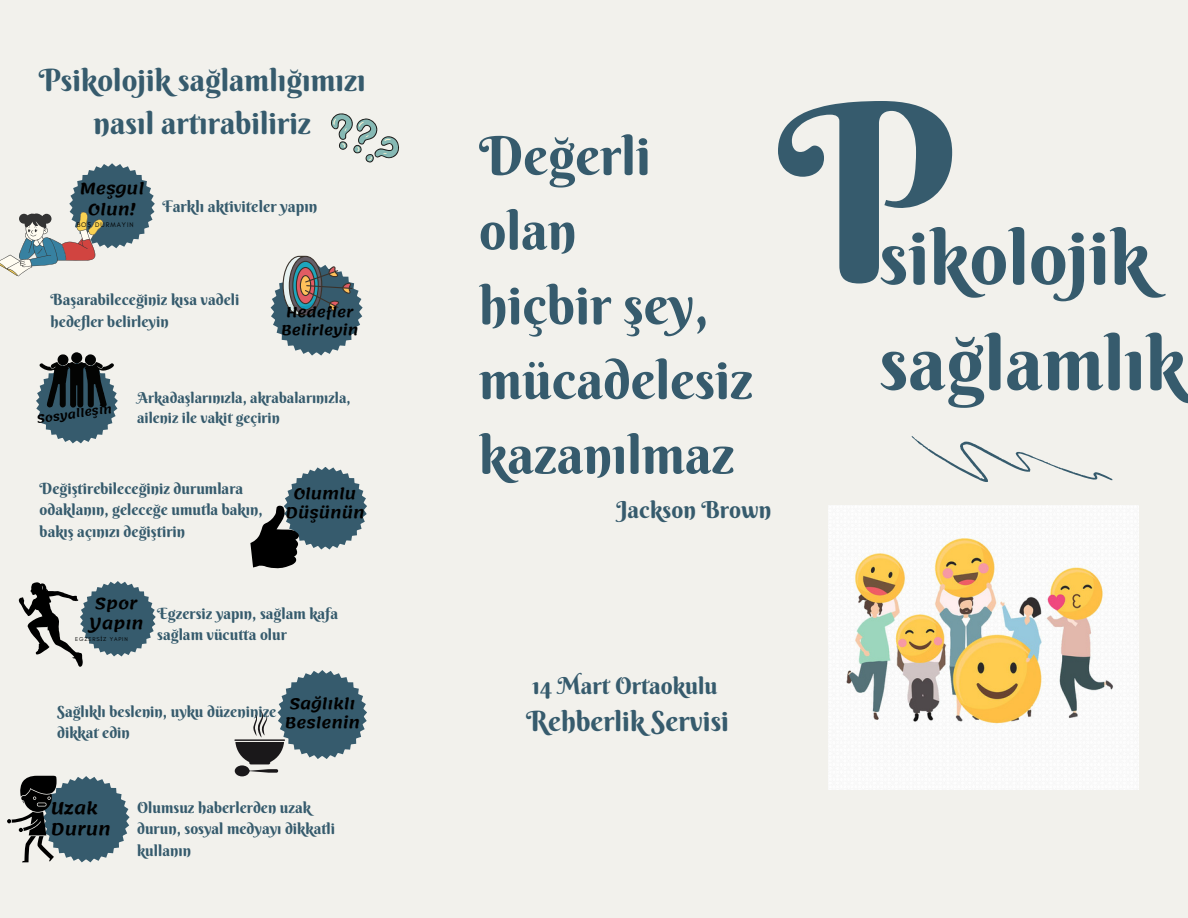
<style>
.page{position:relative;width:1188px;height:918px;background:#f2f1ec}
.page>*{position:absolute;margin:0;border:0;box-sizing:border-box;transform-origin:0 0}
.t1{font:247.35px "Berkshire Swash";color:#365b6d}
.t2{font:75.45px/105.6px "Berkshire Swash";color:#365b6d}
.t3{font:53.4px/74.7px "Berkshire Swash";color:#365b6d}
.t4{font:30.75px/42.8px "Berkshire Swash";color:#365b6d;text-align:center}
.t5{font:27.9px "Berkshire Swash";color:#365b6d}
.t6{font:23.4px "Berkshire Swash";color:#365b6d}
.t7{font:600 16.5px/21.3px "Lemonada";color:#000}
.t8{font:15.9px "Berkshire Swash";color:#365b6d}
.t9{font:600 15.6px/20.4px "Lemonada";color:#000;text-align:center}
.t10{font:15.45px/21.3px "Berkshire Swash";color:#365b6d}
.t11{font:15px/20.2px "Berkshire Swash";color:#365b6d}
.t12{font:600 15px/19.2px "Lemonada";color:#000;text-align:center}
.t13{font:600 13.8px/18px "Lemonada";color:#000;text-align:center}
.t14{font:600 11.25px "Lemonada";color:#000}
.t15{font:6.75px "Glacial Indifference";letter-spacing:.145em;color:#000}
.t16{font:5.7px "Glacial Indifference";letter-spacing:.145em;color:#000}
.s1{font-family:"Noto Sans"}
</style>
<div class="page">
<svg style="left:912px;top:436px;width:201px;height:46px"></svg>
<img style="left:828px;top:506px;width:311px;height:283px">
<svg style="left:331px;top:113px;width:68px;height:50px"></svg>
<svg style="left:19px;top:581px;width:137px;height:86px"></svg>
<svg style="left:0;top:163px;width:155px;height:113px"></svg>
<svg style="left:271px;top:256px;width:92px;height:100px"></svg>
<svg style="left:36px;top:352px;width:82px;height:91px"></svg>
<hr style="left:234px;top:739px;width:51px;height:2px;background:#1a181a">
<svg style="left:235px;top:670px;width:132px;height:106px"></svg>
<svg style="left:7px;top:776px;width:123px;height:86px"></svg>
<svg style="left:250px;top:467px;width:117px;height:101px"></svg>
<p class="t4" style="left:39px;top:59px;width:328px">Psikolojik sağlamlığımızı nasıl artırabiliriz</p>
<p class="t9" style="left:80px;top:179px;width:66px">Meşgul<br>Olun!</p>
<p class="t15" style="left:77px;top:221px;width:58px">BO<span class="s1">Ş</span> DURMAYIN</p>
<p class="t8" style="left:163px;top:196px;width:156px">Farklı aktiviteler yapın</p>
<p class="t10" style="left:51px;top:289px;width:190px">Başarabileceğiniz kısa vadeli hedefler belirleyin</p>
<p class="t13" style="left:281px;top:303px;width:79px">Hedefler<br>Belirleyin</p>
<p class="t14" style="left:36px;top:413px;width:77px;rotate:-8deg">Sosyalleşin</p>
<p class="t11" style="left:137px;top:387px;width:215px">Arkadaşlarınızla, akrabalarınızla, aileniz ile vakit geçirin</p>
<p class="t10" style="left:40px;top:478px;width:225px">Değiştirebileceğiniz durumlara odaklanın, geleceğe umutla bakın, bakış açınızı değiştirin</p>
<p class="t12" style="left:285px;top:484px;width:80px">Olumlu<br>Düşünün</p>
<p class="t9" style="left:89px;top:593px;width:56px">Spor<br>Yapın</p>
<p class="t16" style="left:75px;top:636px;width:54px">EGZERS<span class="s1">İ</span>Z YAPIN</p>
<p class="t10" style="left:157px;top:603px;width:182px">Egzersiz yapın, sağlam kafa sağlam vücutta olur</p>
<p class="t10" style="left:57px;top:700px;width:221px">Sağlıklı beslenin, uyku düzeninize dikkat edin</p>
<p class="t12" style="left:285px;top:694px;width:77px">Sağlıklı<br>Beslenin</p>
<p class="t7" style="left:51px;top:797px;width:61px">Uzak<br>Durun</p>
<p class="t10" style="left:137px;top:797px;width:200px">Olumsuz haberlerden uzak durun, sosyal medyayı dikkatli kullanın</p>
<p class="t3" style="left:479px;top:118px;width:173px">Değerli</p>
<p class="t3" style="left:479px;top:193px;width:99px">olan</p>
<p class="t3" style="left:479px;top:268px;width:275px">hiçbir şey, mücadelesiz kazanılmaz</p>
<p class="t1" style="left:778px;top:39px;width:178px">P</p>
<p class="t2" style="left:880px;top:204px;width:307px">sikolojik sağlamlık</p>
<p class="t6" style="left:616px;top:496px;width:156px">Jackson Brown</p>
<p class="t6" style="left:532px;top:671px;width:187px">14 Mart Ortaokulu</p>
<p class="t5" style="left:526px;top:704px;width:204px">Rehberlik Servisi</p>
</div>
